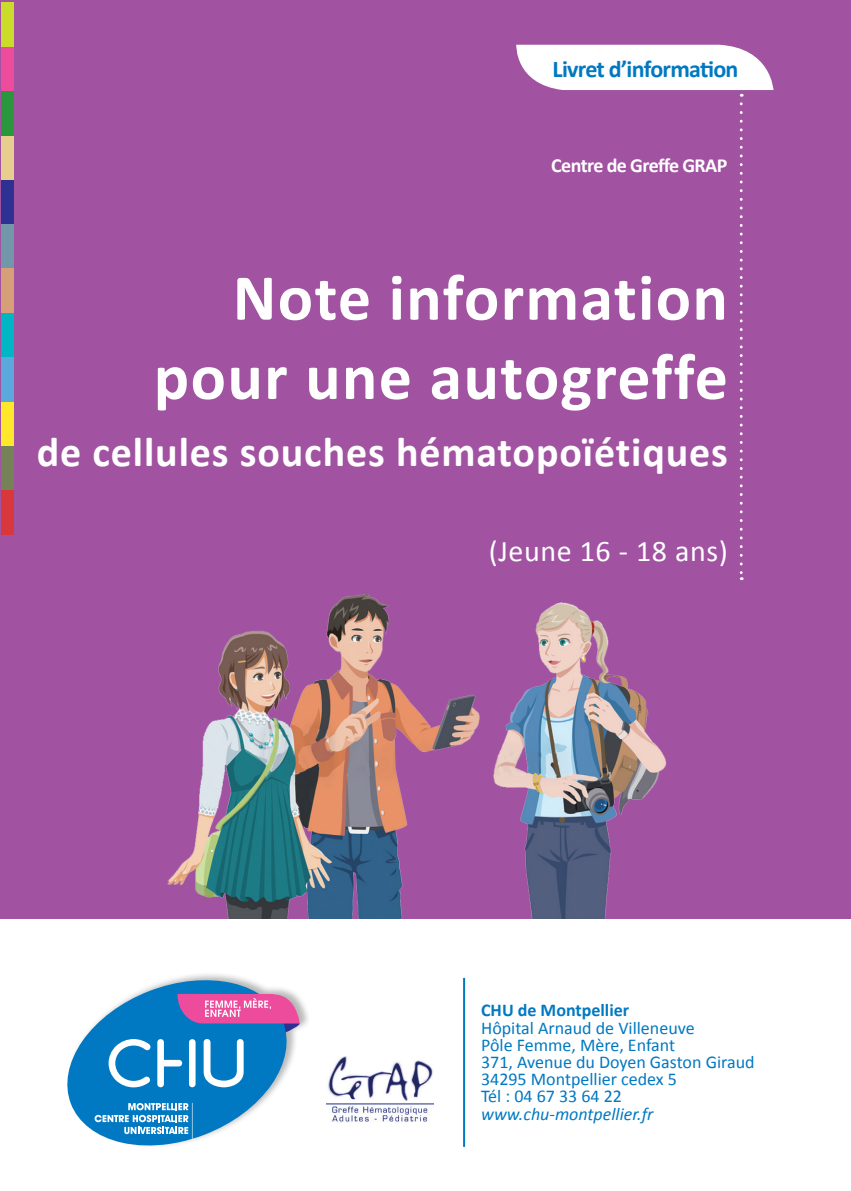
<style>
.page{position:relative;width:851px;height:1191px;background:#fff}
.page>*{position:absolute;margin:0;border:0;box-sizing:border-box;transform-origin:0 0}
.t1{font:700 66px/79.2px "Calibri";letter-spacing:.02em;color:#fff;text-align:right}
.t2{font:700 42px "Calibri";letter-spacing:.02em;color:#fff}
.t3{font:30px "Calibri";letter-spacing:.02em;color:#fff}
.t4{font:700 24px "Calibri";letter-spacing:-.03em;color:#0079c2}
.t5{font:700 20px "Calibri";letter-spacing:-.03em;color:#fff}
.t6{font:18px/17.2px "Calibri";color:#0079c2}
.t7{font:italic 18px "Calibri";color:#0079c2}
.t8{font:700 18px "Calibri";color:#0079c2}
</style>
<div class="page">
<div style="left:0;top:0;width:850px;height:918px;background:#a153a1"></div>
<div style="left:67px;top:971px;width:243px;height:178px;background:#231f20;opacity:.32"></div>
<svg style="left:67px;top:977px;width:233px;height:169px"></svg>
<svg style="left:516px;top:44px;width:258px;height:536px"></svg>
<hr style="left:463px;top:978px;width:2px;height:168px;background:#0079c2">
<img style="left:167px;top:594px;width:500px;height:324px">
<div style="left:1px;top:446px;width:12px;height:44px;background:#758258"></div>
<div style="left:1px;top:401px;width:12px;height:45px;background:#ffe82a"></div>
<div style="left:1px;top:490px;width:12px;height:44px;background:#d8373c"></div>
<div style="left:1px;top:357px;width:12px;height:44px;background:#5ba8dc"></div>
<div style="left:1px;top:313px;width:12px;height:44px;background:#00b6c4"></div>
<div style="left:1px;top:224px;width:12px;height:44px;background:#7197a8"></div>
<div style="left:1px;top:268px;width:12px;height:44px;background:#d79f78"></div>
<div style="left:1px;top:180px;width:12px;height:44px;background:#2e3092"></div>
<div style="left:1px;top:135px;width:12px;height:45px;background:#e8ce8e"></div>
<div style="left:1px;top:91px;width:12px;height:44px;background:#2a973d"></div>
<div style="left:1px;top:47px;width:12px;height:44px;background:#ed4c9c"></div>
<div style="left:1px;top:2px;width:12px;height:45px;background:#cadb2a"></div>
<img style="left:326px;top:1056px;width:108px;height:66px">
<h3 class="t4" style="left:552px;top:53px;width:187px">Livret d’information</h3>
<p class="t5" style="left:551px;top:153px;width:178px">Centre de Greffe GRAP</p>
<h1 class="t1" style="left:154px;top:258px;width:575px">Note information pour une autogreffe</h1>
<h2 class="t2" style="left:37px;top:425px;width:692px">de cellules souches hématopoïétiques</h2>
<h3 class="t3" style="left:488px;top:532px;width:240px">(Jeune 16 - 18 ans)</h3>
<p class="t8" style="left:481px;top:998px;width:150px">CHU de Montpellier</p>
<p class="t6" style="left:481px;top:1019px;width:275px">Hôpital Arnaud de Villeneuve<br>Pôle Femme, Mère, Enfant<br>371, Avenue du Doyen Gaston Giraud<br>34295 Montpellier cedex 5<br>Tél : 04 67 33 64 22</p>
<p class="t7" style="left:481px;top:1101px;width:174px">www.chu-montpellier.fr</p>
</div>
